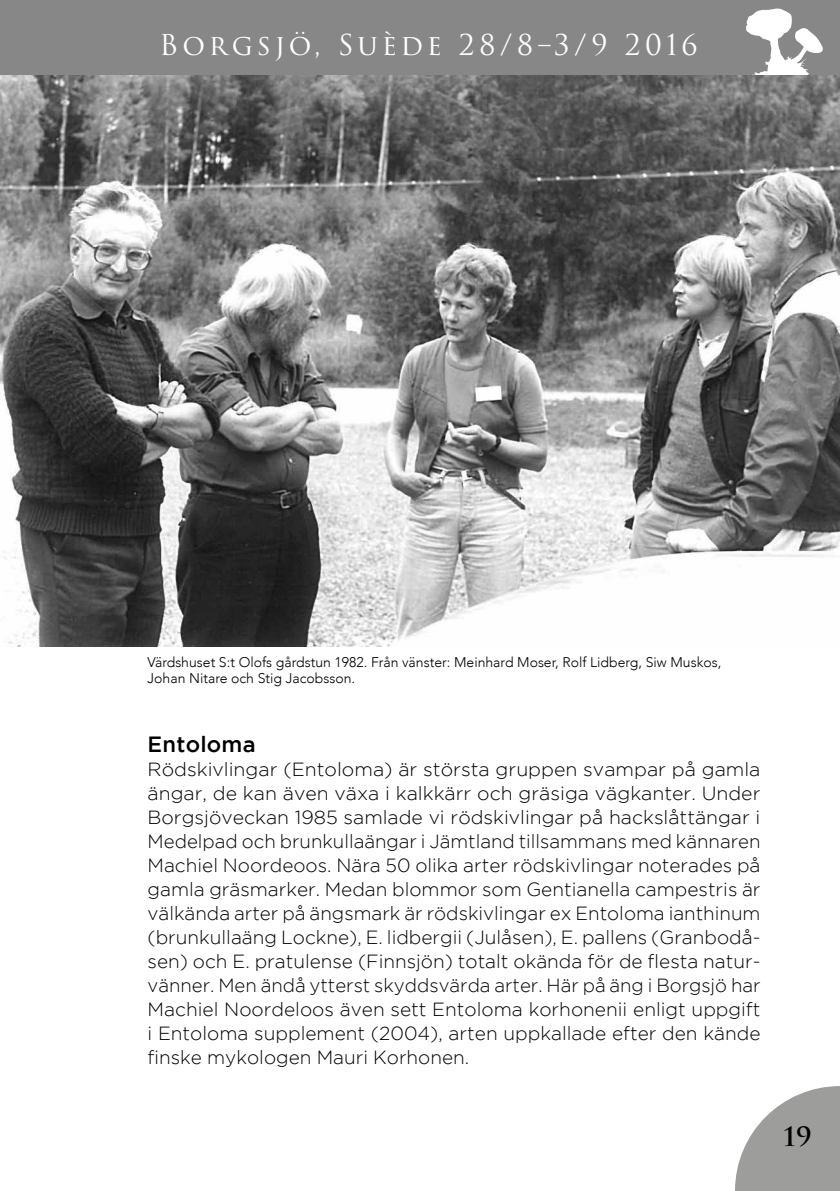
<style>
.page{position:relative;width:840px;height:1191px;background:#fff}
.page>*{position:absolute;margin:0;border:0;box-sizing:border-box;transform-origin:0 0}
.t1{font:28px "Trajan Pro 3";letter-spacing:.135em;color:#fff}
.t2{font:700 26px "Trajan Pro";color:#000}
.t3{font:500 22px "Gotham";letter-spacing:.01em;color:#000}
.t4{font:300 19px/24px "Gotham";color:#000;text-align:justify}
.t5{font:300 14px/16px "Avenir";color:#000}
</style>
<div class="page">
<svg style="left:735px;top:1086px;width:104px;height:105px"></svg>
<div style="left:0;top:0;width:839px;height:75px;background:#878787"></div>
<svg style="left:745px;top:9px;width:77px;height:67px"></svg>
<img style="left:0;top:76px;width:839px;height:571px">
<h1 class="t1" style="left:159px;top:26px;width:540px">Borgsjö, Suède 28/8–3/9 2016</h1>
<p class="t5" style="left:147px;top:654px;width:575px">Värdshuset S:t Olofs gårdstun 1982. Från vänster: Meinhard Moser, Rolf Lidberg, Siw Muskos,<br>Johan Nitare och Stig Jacobsson.</p>
<p class="t3" style="left:147px;top:731px;width:109px">Entoloma</p>
<p class="t4" style="left:147px;top:756px;width:614px">Rödskivlingar (Entoloma) är största gruppen svampar på gamla ängar, de kan även växa i kalkkärr och gräsiga vägkanter. Under Borgsjöveckan 1985 samlade vi rödskivlingar på hackslåttängar i Medelpad och brunkullaängar i Jämtland tillsammans med kännaren Machiel Noordeoos. Nära 50 olika arter rödskivlingar noterades på gamla gräsmarker. Medan blommor som Gentianella campestris är välkända arter på ängsmark är rödskivlingar ex Entoloma ianthinum (brunkullaäng Lockne), E. lidbergii (Julåsen), E. pallens (Granbodå&shy;sen) och E. pratulense (Finnsjön) totalt okända för de flesta natur&shy;vänner. Men ändå ytterst skyddsvärda arter. Här på äng i Borgsjö har Machiel Noordeloos även sett Entoloma korhonenii enligt uppgift i Entoloma supplement (2004), arten uppkallade efter den kände finske mykologen Mauri Korhonen.</p>
<h2 class="t2" style="left:781px;top:1120px;width:31px">19</h2>
</div>
